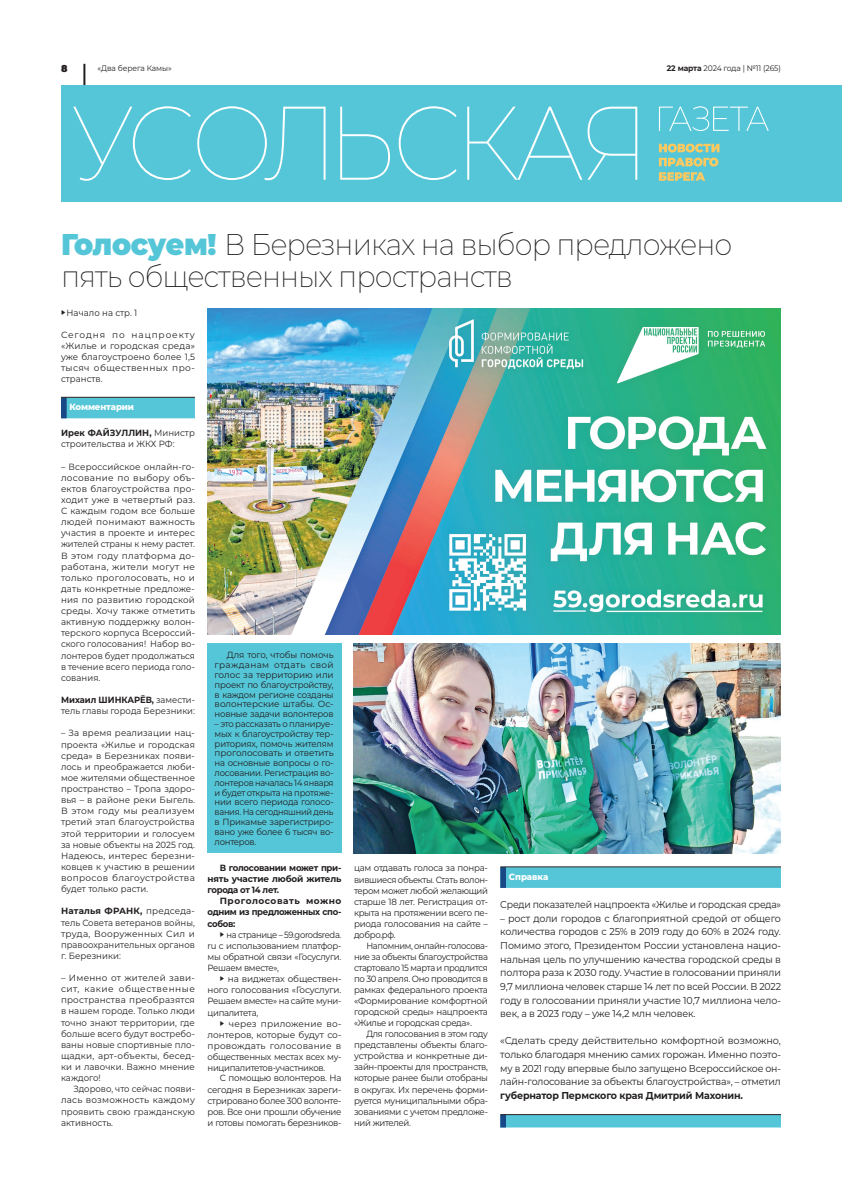
<style>
.page{position:relative;width:842px;height:1191px;background:#fff}
.page>*{position:absolute;margin:0;border:0;box-sizing:border-box;transform-origin:0 0}
.t1{font:200 30px/31.9px "Montserrat";letter-spacing:-.035em;color:#231f20;scale:.95 1}
.t2{font:10px/13.6px "Montserrat";letter-spacing:-.015em;color:#231f20;text-align:justify;scale:.95 1}
.t3{font:10px/13.6px "Montserrat";letter-spacing:-.015em;color:#231f20;text-align:justify}
.t4{font:10px "Montserrat";letter-spacing:-.015em;color:#231f20;scale:.93 1}
.t5{font:700 10px "Montserrat";letter-spacing:-.015em;color:#231f20;scale:.95 1}
.t6{font:900 10px "Montserrat";color:#231f20;scale:.95 1}
.t7{font:9px/11.1px "Montserrat";letter-spacing:-.015em;color:#231f20;text-align:justify;scale:.96 1}
.t8{font:9px/11.1px "Montserrat";letter-spacing:-.015em;color:#231f20;text-align:justify}
.t9{font:9px/11.1px "Montserrat";letter-spacing:-.015em;color:#231f20;text-align:justify;scale:.93 1}
.t10{font:9px/11.1px "Montserrat";letter-spacing:-.015em;color:#231f20;text-align:justify;scale:.95 1}
.t11{font:9px/11.1px "Montserrat";letter-spacing:-.015em;color:#231f20;text-align:justify;scale:.94 1}
.t12{font:700 9px/11.1px "Montserrat";letter-spacing:-.03em;color:#231f20;text-align:justify;scale:.95 1}
.t13{font:9px/11.1px "Montserrat";letter-spacing:.005em;color:#231f20;scale:.95 1}
.t14{font:9px/11.1px "Montserrat";letter-spacing:.005em;color:#231f20;scale:.93 1}
.t15{font:700 9px/11.1px "Montserrat";letter-spacing:-.03em;color:#231f20;text-align:justify}
.t16{font:800 9px "Montserrat";letter-spacing:-.015em;color:#fff;scale:.95 1}
.t17{font:800 9px "Montserrat";letter-spacing:.005em;color:#fff;scale:.95 1}
.t18{font:8.9px/9.8px "Montserrat";letter-spacing:-.025em;color:#231f20;text-align:justify;scale:.95 1}
.t19{font:8.9px/9.8px "Montserrat";letter-spacing:-.025em;color:#231f20;text-align:justify}
.t20{font:8px "Montserrat";letter-spacing:-.015em;color:#231f20;scale:.95 1}
.s1{font-weight:700}
.s2{font-weight:900;color:#55c6d8}
</style>
<div class="page">
<div style="left:61px;top:85px;width:781px;height:117px;background:#55c6d8"></div>
<svg style="left:73px;top:106px;width:564px;height:75px"></svg>
<svg style="left:659px;top:106px;width:110px;height:25px"></svg>
<svg style="left:659px;top:158px;width:59px;height:8px"></svg>
<svg style="left:659px;top:144px;width:60px;height:8px"></svg>
<svg style="left:659px;top:172px;width:46px;height:9px"></svg>
<hr style="left:83px;top:64px;width:2px;height:21px;background:#231f20">
<div style="left:61px;top:398px;width:134px;height:20px;background:#55c6d8"></div>
<hr style="left:61px;top:397px;width:134px;height:1px;background:#231f20">
<div style="left:207px;top:643px;width:135px;height:210px;background:#55c6d8"></div>
<img style="left:208px;top:309px;width:573px;height:325px">
<img style="left:353px;top:643px;width:428px;height:210px">
<svg style="left:500px;top:867px;width:281px;height:21px"></svg>
<hr style="left:500px;top:866px;width:281px;height:1px;background:#231f20">
<svg style="left:500px;top:1115px;width:281px;height:12px"></svg>
<hr style="left:500px;top:1114px;width:281px;height:1px;background:#231f20">
<p class="t6" style="left:61px;top:61px;width:8px">8</p>
<p class="t20" style="left:98px;top:62px;width:79px">«Два берега Камы»</p>
<p class="t20" style="left:667px;top:62px;width:122px"><span class="s1">22 марта</span> 2024 года | №11 (265)</p>
<h1 class="t1" style="left:61px;top:228px;width:708px"><span class="s2">Голосуем!</span> В Березниках на выбор предложено пять общественных пространств</h1>
<p class="t13" style="left:67px;top:307px;width:76px">Начало на стр. 1</p>
<p class="t8" style="left:61px;top:329px;width:135px">Сегодня по нацпроекту «Жилье и городская среда» уже благоустроено более 1,5 тысяч общественных про&shy;странств.</p>
<p class="t16" style="left:70px;top:400px;width:69px">Комментарии</p>
<p class="t13" style="left:61px;top:427px;width:142px"><span class="s1">Ирек ФАЙЗУЛЛИН,</span> Министр строительства и ЖКХ РФ:</p>
<p class="t7" style="left:61px;top:460px;width:141px">– Всероссийское онлайн-го&shy;лосование по выбору объ&shy;ектов благоустройства про&shy;ходит уже в четвертый раз.<br>С каждым годом все больше людей понимают важность участия в проекте и интерес жителей страны к нему растет.<br>В этом году платформа до&shy;работана, жители могут не только проголосовать, но и дать конкретные предложе&shy;ния по развитию городской среды. Хочу также отметить активную поддержку волон&shy;терского корпуса Всероссий&shy;ского голосования! Набор во&shy;лонтеров будет продолжаться в течение всего периода голо&shy;сования.</p>
<p class="t14" style="left:61px;top:694px;width:146px"><span class="s1">Михаил ШИНКАРЁВ,</span> замести&shy;тель главы города Березники:</p>
<p class="t7" style="left:61px;top:727px;width:141px">– За время реализации нац&shy;проекта «Жилье и городская среда» в Березниках появи&shy;лось и преображается люби&shy;мое жителями общественное пространство – Тропа здоро&shy;вья – в районе реки Быгель.<br>В этом году мы реализуем третий этап благоустройства этой территории и голосуем за новые объекты на 2025 год.<br>Надеюсь, интерес березни&shy;ковцев к участию в решении вопросов благоустройства будет только расти.</p>
<p class="t8" style="left:61px;top:905px;width:135px"><span class="s1">Наталья ФРАНК,</span> председа&shy;тель Совета ветеранов войны, труда, Вооруженных Сил и правоохранительных органов г. Березники:</p>
<p class="t8" style="left:61px;top:972px;width:135px">– Именно от жителей зави&shy;сит, какие общественные пространства преобразятся в нашем городе. Только люди точно знают территории, где больше всего будут востребо&shy;ваны новые спортивные пло&shy;щадки, арт-объекты, бесед&shy;ки и лавочки. Важно мнение каждого!</p>
<p class="t11" style="left:61px;top:1083px;width:144px;text-indent:12px">Здорово, что сейчас появи&shy;лась возможность каждому проявить свою гражданскую активность.</p>
<p class="t19" style="left:215px;top:650px;width:120px;text-indent:12px">Для того, чтобы помочь гражданам отдать свой голос за территорию или проект по благоустройству, в каждом регионе созданы волонтерские штабы. Ос&shy;новные задачи волонтеров</p>
<p class="t18" style="left:215px;top:718px;width:127px">– это рассказать о планируе&shy;мых к благоустройству тер&shy;риториях, помочь жителям проголосовать и ответить на основные вопросы о го&shy;лосовании. Регистрация во&shy;лонтеров началась 14 января и будет открыта на протяже&shy;нии всего периода голосо&shy;вания. На сегодняшний день в Прикамье зарегистриро&shy;вано уже более 6 тысяч во&shy;лонтеров.</p>
<p class="t12" style="left:207px;top:862px;width:143px;text-indent:12px">В голосовании может при&shy;нять участие любой житель города от 14 лет.</p>
<p class="t15" style="left:207px;top:895px;width:135px;text-indent:12px">Проголосовать можно одним из предложенных спо&shy;собов:</p>
<p class="t9" style="left:207px;top:929px;width:145px;text-indent:19px">на странице – 59.gorodsreda. ru с использованием платфор&shy;мы обратной связи «Госуслуги.<br>Решаем вместе»,</p>
<p class="t8" style="left:207px;top:973px;width:135px;text-indent:20px">на виджетах обществен&shy;ного голосования «Госуслуги.<br>Решаем вместе» на сайте муни&shy;ципалитета,</p>
<p class="t8" style="left:207px;top:1017px;width:135px;text-indent:21px">через приложение во&shy;лонтеров, которые будут со&shy;провождать голосование в общественных местах всех му&shy;ниципалитетов-участников.</p>
<p class="t7" style="left:207px;top:1072px;width:141px;text-indent:12px">С помощью волонтеров. На сегодня в Березниках зареги&shy;стрировано более 300 волонте&shy;ров. Все они прошли обучение и готовы помогать березников-</p>
<p class="t7" style="left:354px;top:862px;width:141px">цам отдавать голоса за понра&shy;вившиеся объекты. Стать волон&shy;тером может любой желающий старше 18 лет. Регистрация от&shy;крыта на протяжении всего пе&shy;риода голосования на сайте – добро.рф.</p>
<p class="t9" style="left:354px;top:939px;width:146px;text-indent:12px">Напомним, онлайн-голосова&shy;ние за объекты благоустройства стартовало 15 марта и продлится по 30 апреля. Оно проводится в рамках федерального проекта «Формирование комфортной городской среды» нацпроекта «Жилье и городская среда».</p>
<p class="t10" style="left:354px;top:1028px;width:143px;text-indent:12px">Для голосования в этом году представлены объекты благо&shy;устройства и конкретные ди&shy;зайн-проекты для пространств, которые ранее были отобраны в округах. Их перечень форми&shy;руется муниципальными обра&shy;зованиями с учетом предложе&shy;ний жителей.</p>
<p class="t17" style="left:509px;top:870px;width:43px">Справка</p>
<p class="t4" style="left:500px;top:897px;width:303px">Среди показателей нацпроекта «Жилье и городская среда»</p>
<p class="t2" style="left:500px;top:911px;width:297px">– рост доли городов с благоприятной средой от общего количества городов с 25% в 2019 году до 60% в 2024 году.<br>Помимо этого, Президентом России установлена нацио&shy;нальная цель по улучшению качества городской среды в полтора раза к 2030 году. Участие в голосовании приняли 9,7 миллиона человек старше 14 лет по всей России. В 2022 году в голосовании приняли участие 10,7 миллиона чело&shy;век, а в 2023 году – уже 14,2 млн человек.</p>
<p class="t3" style="left:500px;top:1033px;width:282px">«Сделать среду действительно комфортной возможно, только благодаря мнению самих горожан. Именно поэто&shy;му в 2021 году впервые было запущено Всероссийское он&shy;лайн-голосование за объекты благоустройства», – отметил</p>
<p class="t5" style="left:500px;top:1088px;width:257px">губернатор Пермского края Дмитрий Махонин.</p>
</div>
